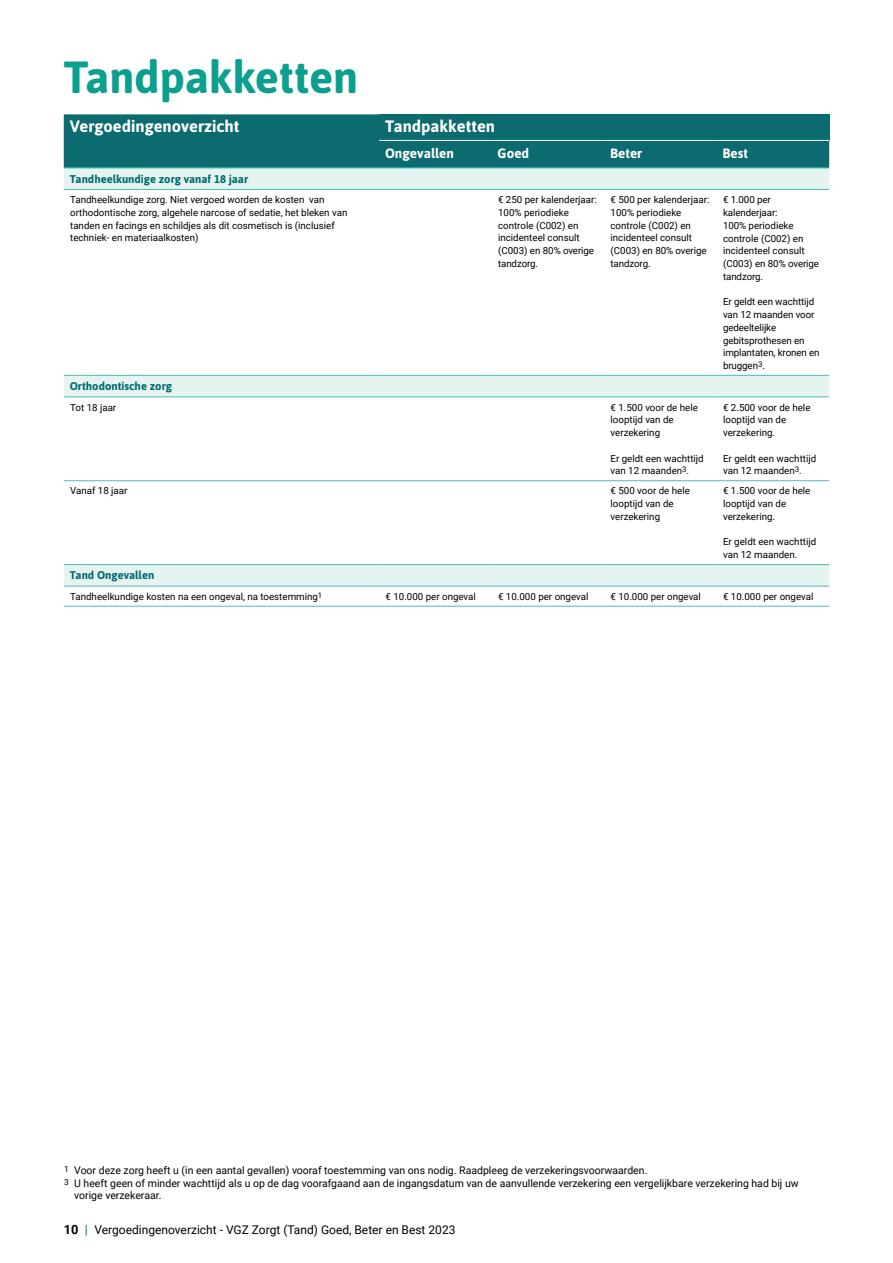
<style>
.page{position:relative;width:893px;height:1263px;background:#fff}
.page>*{position:absolute;margin:0;border:0;box-sizing:border-box;transform-origin:0 0}
.t1{font:700 45px "Asap";letter-spacing:-.01em;color:#0a9f8e}
.t2{font:700 16.5px "Asap";color:#fff}
.TABEL_kop{font:700 13.5px "Asap";color:#fff}
.t3{font:12px "Roboto Regular 2";color:#000}
.TABEL_tussenkop{font:700 11.25px "Asap";color:#006b70}
.t4{font:10.5px/12.6px "Roboto";color:#000}
.t5{font:10.5px "Roboto Regular 2";color:#000}
.TABEL_plat{font:9.75px/12.8px "Roboto Regular 2";color:#000}
.s1{font-family:"Roboto";font-weight:700;font-size:12.75px}
.s2{font-family:"Roboto";font-size:12.75px;color:#0b6b6f}
</style>
<div class="page">
<div style="left:64px;top:114px;width:765px;height:54px;background:#0b6b6f"></div>
<div style="left:379px;top:114px;width:450px;height:26px;background:#0b6b6f"></div>
<svg style="left:64px;top:169px;width:765px;height:417px"></svg>
<hr style="left:64px;top:189px;width:315px;height:1px;background:#52bbb3">
<hr style="left:64px;top:375px;width:315px;height:1px;background:#52bbb3">
<hr style="left:379px;top:189px;width:113px;height:1px;background:#52bbb3">
<hr style="left:379px;top:375px;width:113px;height:1px;background:#52bbb3">
<hr style="left:492px;top:189px;width:112px;height:1px;background:#52bbb3">
<hr style="left:492px;top:375px;width:112px;height:1px;background:#52bbb3">
<hr style="left:604px;top:189px;width:113px;height:1px;background:#52bbb3">
<hr style="left:604px;top:375px;width:113px;height:1px;background:#52bbb3">
<hr style="left:717px;top:189px;width:112px;height:1px;background:#52bbb3">
<hr style="left:717px;top:375px;width:112px;height:1px;background:#52bbb3">
<hr style="left:64px;top:397px;width:315px;height:1px;background:#52bbb3">
<hr style="left:379px;top:397px;width:113px;height:1px;background:#52bbb3">
<hr style="left:492px;top:397px;width:112px;height:1px;background:#52bbb3">
<hr style="left:604px;top:397px;width:113px;height:1px;background:#52bbb3">
<hr style="left:717px;top:397px;width:112px;height:1px;background:#52bbb3">
<hr style="left:64px;top:480px;width:315px;height:1px;background:#52bbb3">
<hr style="left:64px;top:564px;width:315px;height:1px;background:#52bbb3">
<hr style="left:379px;top:480px;width:113px;height:1px;background:#52bbb3">
<hr style="left:379px;top:564px;width:113px;height:1px;background:#52bbb3">
<hr style="left:492px;top:480px;width:112px;height:1px;background:#52bbb3">
<hr style="left:492px;top:564px;width:112px;height:1px;background:#52bbb3">
<hr style="left:604px;top:480px;width:113px;height:1px;background:#52bbb3">
<hr style="left:604px;top:564px;width:113px;height:1px;background:#52bbb3">
<hr style="left:717px;top:480px;width:112px;height:1px;background:#52bbb3">
<hr style="left:717px;top:564px;width:112px;height:1px;background:#52bbb3">
<hr style="left:64px;top:586px;width:315px;height:1px;background:#52bbb3">
<hr style="left:64px;top:606px;width:315px;height:1px;background:#52bbb3">
<hr style="left:379px;top:586px;width:113px;height:1px;background:#52bbb3">
<hr style="left:379px;top:606px;width:113px;height:1px;background:#52bbb3">
<hr style="left:492px;top:586px;width:112px;height:1px;background:#52bbb3">
<hr style="left:492px;top:606px;width:112px;height:1px;background:#52bbb3">
<hr style="left:604px;top:586px;width:113px;height:1px;background:#52bbb3">
<hr style="left:604px;top:606px;width:113px;height:1px;background:#52bbb3">
<hr style="left:717px;top:586px;width:112px;height:1px;background:#52bbb3">
<hr style="left:717px;top:606px;width:112px;height:1px;background:#52bbb3">
<hr style="left:64px;top:168px;width:315px;height:1px;background:#22c4b4">
<hr style="left:379px;top:168px;width:113px;height:1px;background:#22c4b4">
<hr style="left:492px;top:168px;width:112px;height:1px;background:#22c4b4">
<hr style="left:604px;top:168px;width:113px;height:1px;background:#22c4b4">
<hr style="left:717px;top:168px;width:112px;height:1px;background:#22c4b4">
<hr style="left:379px;top:140px;width:113px;height:1px;background:#fff">
<hr style="left:492px;top:140px;width:112px;height:1px;background:#fff">
<hr style="left:604px;top:140px;width:113px;height:1px;background:#fff">
<hr style="left:717px;top:140px;width:112px;height:1px;background:#fff">
<h1 class="t1" style="left:64px;top:45px;width:296px">Tandpakketten</h1>
<h2 class="t2" style="left:70px;top:114px;width:171px">Vergoedingenoverzicht</h2>
<h2 class="t2" style="left:385px;top:114px;width:111px">Tandpakketten</h2>
<p class="TABEL_kop" style="left:385px;top:144px;width:70px">Ongevallen</p>
<p class="TABEL_kop" style="left:498px;top:144px;width:33px">Goed</p>
<p class="TABEL_kop" style="left:610px;top:144px;width:34px">Beter</p>
<p class="TABEL_kop" style="left:723px;top:144px;width:27px">Best</p>
<p class="TABEL_tussenkop" style="left:70px;top:171px;width:180px">Tandheelkundige zorg vanaf 18 jaar</p>
<p class="TABEL_plat" style="left:70px;top:193px;width:279px">Tandheelkundige zorg. Niet vergoed worden de kosten van orthodontische zorg, algehele narcose of sedatie, het bleken van tanden en facings en schildjes als dit cosmetisch is (inclusief techniek- en materiaalkosten)</p>
<p class="TABEL_plat" style="left:498px;top:193px;width:100px">€ 250 per kalenderjaar:<br>100% periodieke controle (C002) en incidenteel consult (C003) en 80% overige tandzorg.</p>
<p class="TABEL_plat" style="left:611px;top:193px;width:100px">€ 500 per kalenderjaar:<br>100% periodieke controle (C002) en incidenteel consult (C003) en 80% overige tandzorg.</p>
<p class="TABEL_plat" style="left:723px;top:193px;width:98px">€ 1.000 per kalenderjaar:<br>100% periodieke controle (C002) en incidenteel consult (C003) en 80% overige tandzorg.</p>
<p class="TABEL_plat" style="left:723px;top:295px;width:98px">Er geldt een wachttijd van 12 maanden voor gedeeltelijke gebitsprothesen en implantaten, kronen en bruggen<sup>3</sup>.</p>
<p class="TABEL_tussenkop" style="left:70px;top:378px;width:104px">Orthodontische zorg</p>
<p class="TABEL_plat" style="left:70px;top:400px;width:48px">Tot 18 jaar</p>
<p class="TABEL_plat" style="left:611px;top:400px;width:89px">€ 1.500 voor de hele looptijd van de verzekering</p>
<p class="TABEL_plat" style="left:611px;top:451px;width:95px">Er geldt een wachttijd van 12 maanden<sup>3</sup>.</p>
<p class="TABEL_plat" style="left:723px;top:400px;width:89px">€ 2.500 voor de hele looptijd van de verzekering.</p>
<p class="TABEL_plat" style="left:723px;top:451px;width:95px">Er geldt een wachttijd van 12 maanden<sup>3</sup>.</p>
<p class="TABEL_plat" style="left:70px;top:484px;width:59px">Vanaf 18 jaar</p>
<p class="TABEL_plat" style="left:611px;top:484px;width:81px">€ 500 voor de hele looptijd van de verzekering</p>
<p class="TABEL_plat" style="left:723px;top:484px;width:89px">€ 1.500 voor de hele looptijd van de verzekering.</p>
<p class="TABEL_plat" style="left:723px;top:535px;width:95px">Er geldt een wachttijd van 12 maanden.</p>
<p class="TABEL_tussenkop" style="left:70px;top:567px;width:86px">Tand Ongevallen</p>
<p class="TABEL_plat" style="left:70px;top:590px;width:254px">Tandheelkundige kosten na een ongeval, na toestemming<sup>1</sup></p>
<p class="TABEL_plat" style="left:386px;top:590px;width:92px">€ 10.000 per ongeval</p>
<p class="TABEL_plat" style="left:498px;top:590px;width:92px">€ 10.000 per ongeval</p>
<p class="TABEL_plat" style="left:611px;top:590px;width:92px">€ 10.000 per ongeval</p>
<p class="TABEL_plat" style="left:723px;top:590px;width:92px">€ 10.000 per ongeval</p>
<p class="t4" style="left:64px;top:1164px;width:736px"><sup>1</sup> Voor deze zorg heeft u (in een aantal gevallen) vooraf toestemming van ons nodig. Raadpleeg de verzekeringsvoorwaarden.<br><sup>3</sup> U heeft geen of minder wachttijd als u op de dag voorafgaand aan de ingangsdatum van de aanvullende verzekering een vergelijkbare verzekering had bij uw</p>
<p class="t5" style="left:74px;top:1188px;width:89px">vorige verzekeraar.</p>
<p class="t3" style="left:64px;top:1221px;width:393px"><span class="s1">10</span> <span class="s2">|</span> Vergoedingenoverzicht - VGZ Zorgt (Tand) Goed, Beter en Best 2023</p>
</div>
